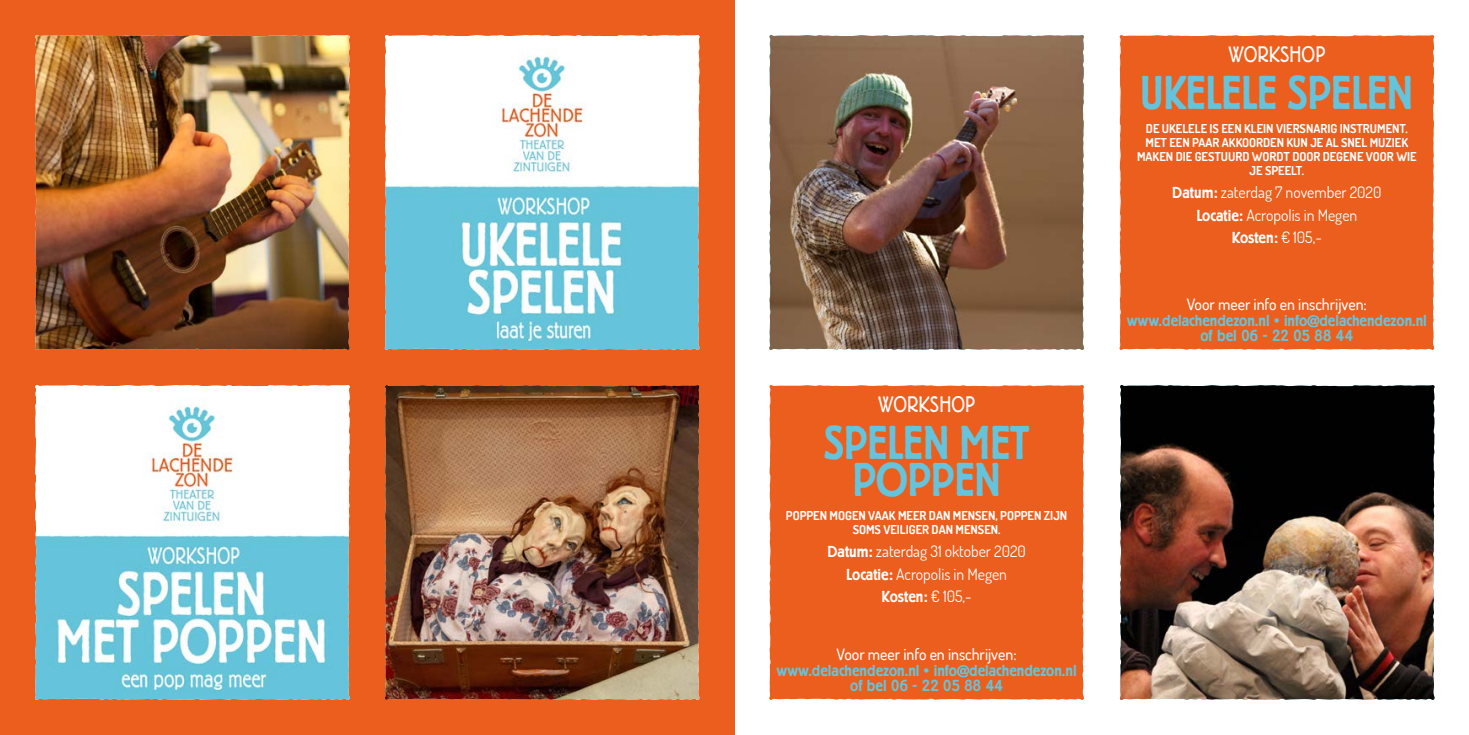
<style>
.page{position:relative;width:1469px;height:735px;background:#fff}
.page>*{position:absolute;margin:0;border:0;box-sizing:border-box;transform-origin:0 0}
.t1{font:500 46.9px/36.9px "Berliner Grotesk";letter-spacing:-.005em;color:#65c4db;text-align:center;scale:.9 1}
.t2{font:300 22.22px "Berliner Grotesk";color:#fff;scale:.9 1}
.t3{font:500 15.75px/15.8px "Berliner Grotesk";color:#65c4db;text-align:center}
.t4{font:15.75px/22.8px "Dosis";color:#fff;text-align:center}
.t5{font:500 15.75px "Dosis";color:#fff}
.t6{font:500 15.75px "Berliner Grotesk";color:#fff}
.t7{font:700 12.25px/14px "Dosis";color:#fff;text-align:center}
.s1{font-family:"Berliner Grotesk";font-weight:500}
.s2{font-family:"Dosis";font-weight:400}
</style>
<div class="page">
<div style="left:1119px;top:35px;width:315px;height:315px;background:#eb5e1d"></div>
<img style="left:1120px;top:385px;width:315px;height:315px">
<img style="left:1119px;top:385px;width:103px;height:314px">
<img style="left:769px;top:35px;width:315px;height:315px">
<img style="left:769px;top:36px;width:102px;height:314px">
<div style="left:769px;top:385px;width:315px;height:315px;background:#eb5e1d"></div>
<div style="left:0;top:0;width:734px;height:734px;background:#eb5e1d"></div>
<img style="left:35px;top:35px;width:315px;height:315px">
<img style="left:35px;top:36px;width:102px;height:314px">
<svg style="left:35px;top:385px;width:315px;height:315px;background:#bde2ea"></svg>
<img style="left:35px;top:385px;width:102px;height:314px">
<svg style="left:384px;top:35px;width:316px;height:315px;background:#bce0e8"></svg>
<img style="left:385px;top:36px;width:102px;height:314px">
<img style="left:385px;top:385px;width:315px;height:315px">
<img style="left:384px;top:385px;width:103px;height:314px">
<svg style="left:957px;top:664px;width:12px;height:13px"></svg>
<svg style="left:1307px;top:315px;width:12px;height:12px"></svg>
<h2 class="t2" style="left:878px;top:391px;width:108px">WORKSHOP</h2>
<h1 class="t1" style="left:823px;top:425px;width:230px">SPELEN MET<br>POPPEN</h1>
<p class="t7" style="left:786px;top:508px;width:283px">POPPEN MOGEN VAAK MEER DAN MENSEN, POPPEN ZIJN<br>SOMS VEILIGER DAN MENSEN.</p>
<p class="t4" style="left:827px;top:539px;width:200px"><span class="s1">Datum:</span> zaterdag 31 oktober 2020<br><span class="s1">Locatie:</span> Acropolis in Megen</p>
<p class="t6" style="left:881px;top:588px;width:92px">Kosten: <span class="s2">€ 105,-</span></p>
<p class="t5" style="left:836px;top:643px;width:181px">Voor meer info en inschrijven:</p>
<p class="t3" style="left:776px;top:662px;width:301px">www.delachendezon.nl • info delachendezon.nl of bel 06 - 22 05 88 44</p>
<h2 class="t2" style="left:1228px;top:42px;width:108px">WORKSHOP</h2>
<h1 class="t1" style="left:1140px;top:76px;width:304px">UKELELE SPELEN</h1>
<p class="t7" style="left:1137px;top:121px;width:281px">DE UKELELE IS EEN KLEIN VIERSNARIG INSTRUMENT.<br>MET EEN PAAR AKKOORDEN KUN JE AL SNEL MUZIEK MAKEN DIE GESTUURD WORDT DOOR DEGENE VOOR WIE JE SPEELT.</p>
<p class="t4" style="left:1172px;top:180px;width:211px"><span class="s1">Datum:</span> zaterdag 7 november 2020<br><span class="s1">Locatie:</span> Acropolis in Megen</p>
<p class="t6" style="left:1231px;top:229px;width:92px">Kosten: <span class="s2">€ 105,-</span></p>
<p class="t5" style="left:1186px;top:293px;width:181px">Voor meer info en inschrijven:</p>
<p class="t3" style="left:1126px;top:312px;width:301px">www.delachendezon.nl • info delachendezon.nl of bel 06 - 22 05 88 44</p>
</div>
